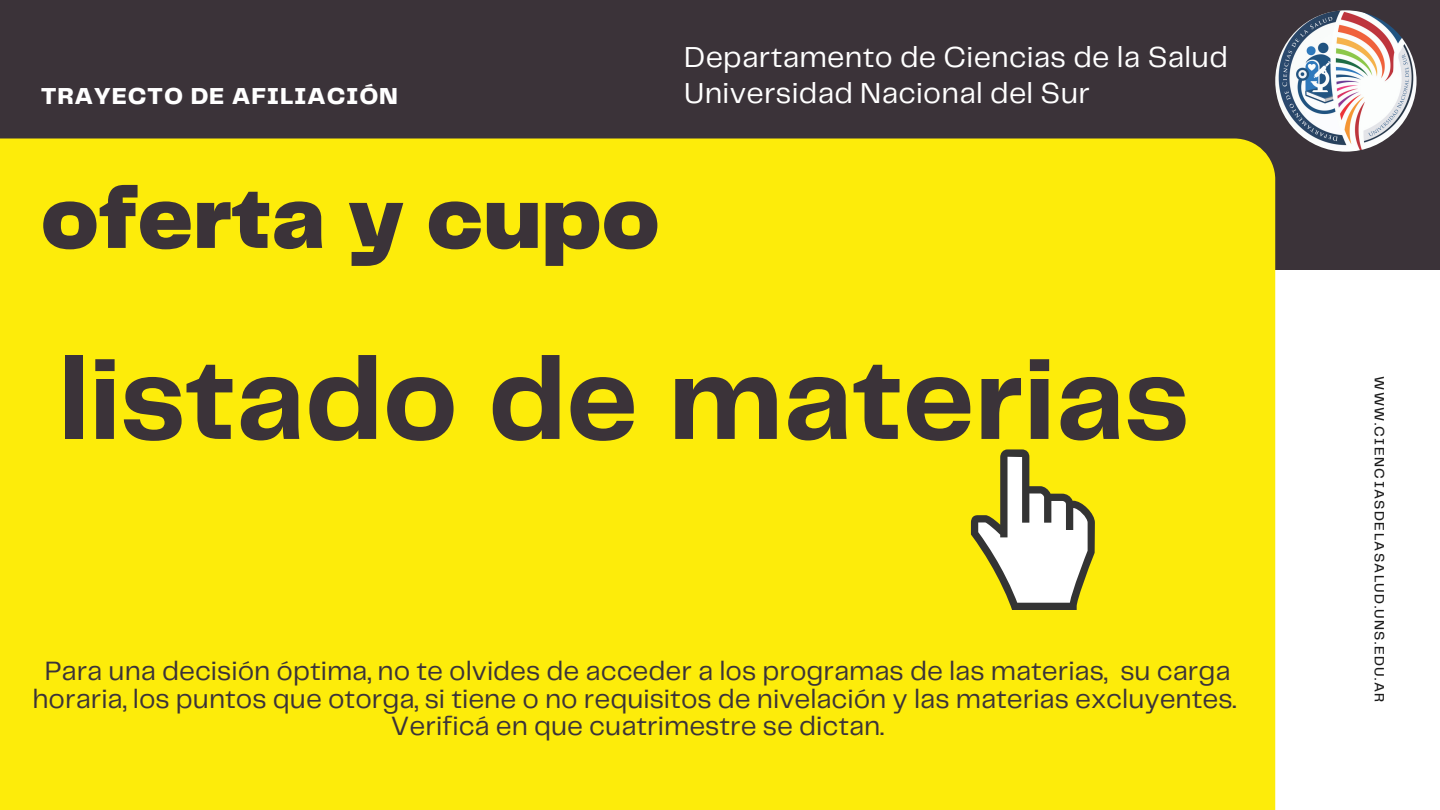
<style>
.page{position:relative;width:1440px;height:810px;background:#fff}
.page>*{position:absolute;margin:0;border:0;box-sizing:border-box;transform-origin:0 0}
.t1{font:700 119.9px "Telegraf";color:#3b3339}
.t2{font:900 90px "Telegraf";color:#3b3339}
.t3{font:30px "Telegraf";letter-spacing:.01em;color:#fff}
.t4{font:27.5px/27.5px "Telegraf";color:#3b3339;text-align:center}
.t5{font:800 24px "Telegraf";letter-spacing:.03em;color:#fff}
.t6{font:500 14px "Telegraf";letter-spacing:.1em;color:#191919}
</style>
<div class="page">
<div style="left:0;top:0;width:1440px;height:270px;background:#3b3339"></div>
<div style="left:0;top:139px;width:1275px;height:671px;background:#fdec0a"></div>
<img style="left:1275px;top:10px;width:142px;height:142px;border-radius:50%">
<svg style="left:971px;top:449px;width:124px;height:161px"></svg>
<p class="t3" style="left:684px;top:44px;width:545px">Departamento de Ciencias de la Salud</p>
<p class="t5" style="left:41px;top:86px;width:359px">TRAYECTO DE AFILIACIÓN</p>
<p class="t3" style="left:684px;top:80px;width:407px">Universidad Nacional del Sur</p>
<p class="t2" style="left:41px;top:180px;width:621px">oferta y cupo</p>
<p class="t1" style="left:58px;top:348px;width:1133px">listado de materias</p>
<p class="t4" style="left:32px;top:659px;width:1206px">Para una decisión óptima, no te olvides de acceder a los programas de las materias, su carga horaria, los puntos que otorga, si tiene o no requisitos de nivelación y las materias excluyentes.</p>
<p class="t4" style="left:391px;top:714px;width:495px">Verificá en que cuatrimestre se dictan.</p>
<p class="t6" style="left:1385px;top:376px;width:328px;rotate:90deg">WWW.CIENCIASDELASALUD.UNS.EDU.AR</p>
</div>
